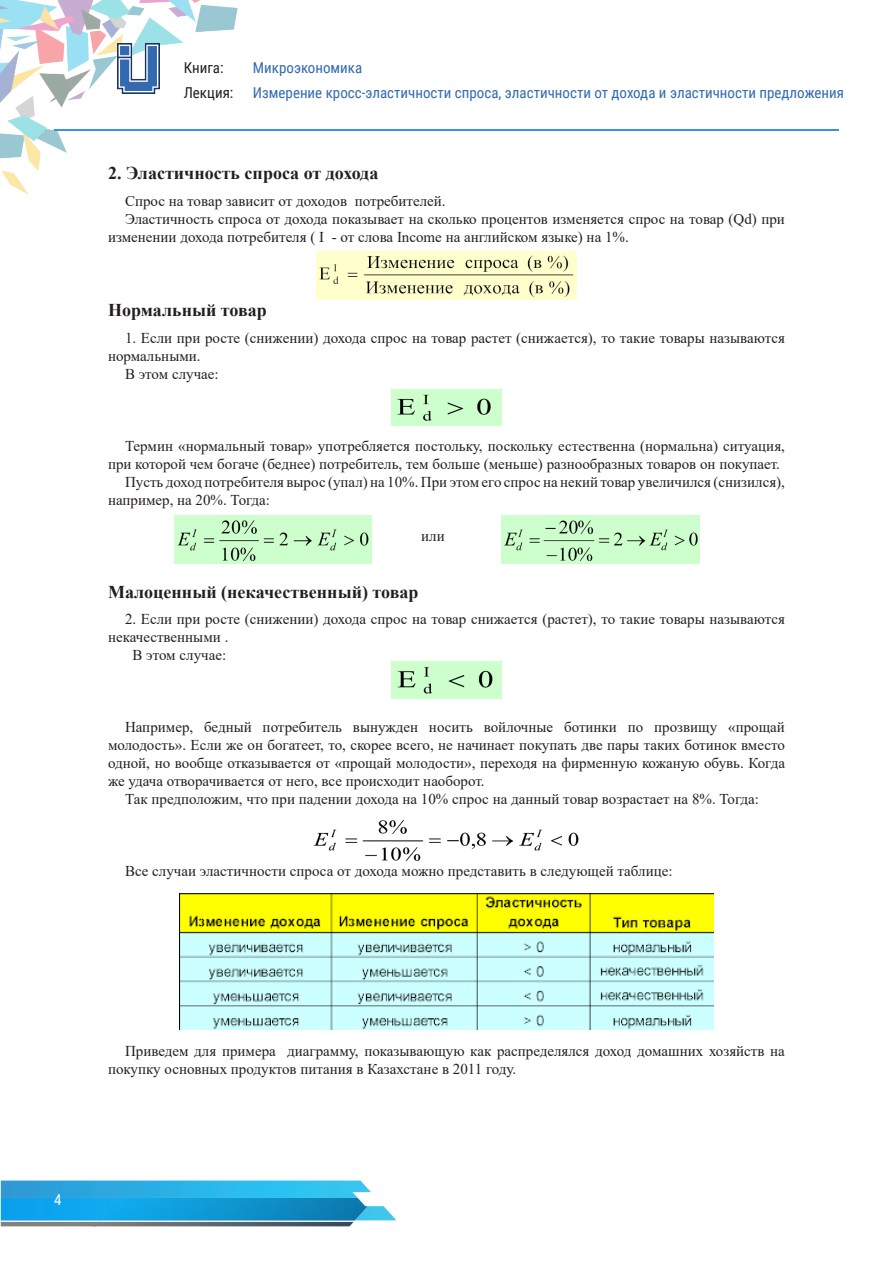
<style>
.page{position:relative;width:893px;height:1263px;background:#fff}
.page>*{position:absolute;margin:0;border:0;box-sizing:border-box;transform-origin:0 0}
.tema{font:700 18px "Times New Roman";color:#231f20}
.t1{font:15px/18px "Times New Roman";color:#231f20}
.t2{font:15px/25.5px "Roboto Condensed";color:#3269b1}
.t3{font:15px/25.5px "Roboto Condensed";color:#231f20}
.t4{font:15px "Roboto Condensed";color:#fff}
</style>
<div class="page">
<img style="left:0;top:0;width:238px;height:195px">
<hr style="left:54px;top:129px;width:785px;height:2px;background:#3b91e8">
<img style="left:118px;top:44px;width:41px;height:49px">
<svg style="left:1px;top:1180px;width:395px;height:46px;background:#5bb6d9"></svg>
<img style="left:1px;top:1198px;width:367px;height:22px">
<img style="left:317px;top:252px;width:259px;height:47px">
<img style="left:391px;top:389px;width:111px;height:37px">
<img style="left:174px;top:516px;width:198px;height:47px">
<img style="left:502px;top:516px;width:197px;height:47px">
<img style="left:391px;top:661px;width:111px;height:37px">
<img style="left:313px;top:820px;width:266px;height:41px">
<img style="left:179px;top:893px;width:535px;height:136px">
<p class="t3" style="left:184px;top:54px;width:51px">Книга:<br>Лекция:</p>
<p class="t2" style="left:253px;top:54px;width:592px">Микроэкономика<br>Измерение кросс-эластичности спроса, эластичности от дохода и эластичности предложения</p>
<p class="tema" style="left:108px;top:160px;width:272px">2. Эластичность спроса от дохода</p>
<p class="t1" style="left:125px;top:191px;width:322px">Спрос на товар зависит от доходов потребителей.</p>
<p class="t1" style="left:108px;top:209px;width:678px;text-indent:17px">Эластичность спроса от дохода показывает на сколько процентов изменяется спрос на товар (Qd) при изменении дохода потребителя ( I - от слова Income на английском языке) на 1%.</p>
<p class="tema" style="left:108px;top:297px;width:160px">Нормальный товар</p>
<p class="t1" style="left:108px;top:328px;width:678px;text-indent:17px">1. Если при росте (снижении) дохода спрос на товар растет (снижается), то такие товары называются нормальными.</p>
<p class="t1" style="left:125px;top:364px;width:95px">В этом случае:</p>
<p class="t1" style="left:108px;top:436px;width:678px;text-indent:17px">Термин «нормальный товар» употребляется постольку, поскольку естественна (нормальна) ситуация, при которой чем богаче (беднее) потребитель, тем больше (меньше) разнообразных товаров он покупает.</p>
<p class="t1" style="left:108px;top:472px;width:678px;text-indent:17px">Пусть доход потребителя вырос (упал) на 10%. При этом его спрос на некий товар увеличился (снизился), например, на 20%. Тогда:</p>
<p class="t1" style="left:421px;top:526px;width:25px">или</p>
<p class="tema" style="left:108px;top:578px;width:312px">Малоценный (некачественный) товар</p>
<p class="t1" style="left:108px;top:609px;width:678px;text-indent:17px">2. Если при росте (снижении) дохода спрос на товар снижается (растет), то такие товары называются некачественными .</p>
<p class="t1" style="left:133px;top:645px;width:95px">В этом случае:</p>
<p class="t1" style="left:108px;top:717px;width:678px;text-align:justify;text-indent:17px">Например, бедный потребитель вынужден носить войлочные ботинки по прозвищу «прощай молодость». Если же он богатеет, то, скорее всего, не начинает покупать две пары таких ботинок вместо одной, но вообще отказывается от «прощай молодости», переходя на фирменную кожаную обувь. Когда же удача отворачивается от него, все происходит наоборот.</p>
<p class="t1" style="left:125px;top:789px;width:635px">Так предположим, что при падении дохода на 10% спрос на данный товар возрастает на 8%. Тогда:</p>
<p class="t1" style="left:125px;top:861px;width:549px">Все случаи эластичности спроса от дохода можно представить в следующей таблице:</p>
<p class="t4" style="left:54px;top:1189px;width:9px">4</p>
<p class="t1" style="left:108px;top:1041px;width:678px;text-indent:17px">Приведем для примера диаграмму, показывающую как распределялся доход домашних хозяйств на покупку основных продуктов питания в Казахстане в 2011 году.</p>
</div>
